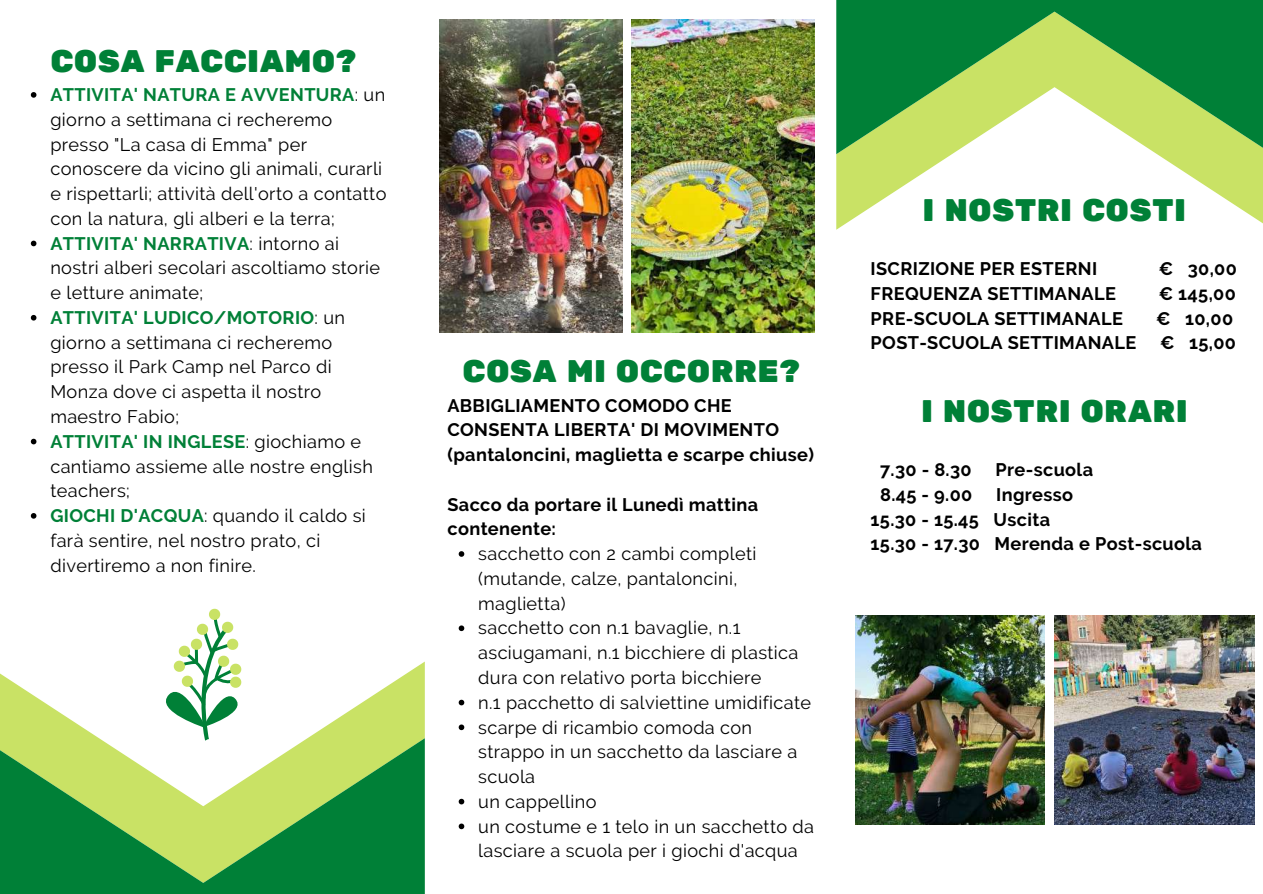
<style>
.page{position:relative;width:1263px;height:894px;background:#fff}
.page>*{position:absolute;margin:0;border:0;box-sizing:border-box;transform-origin:0 0}
.t1{font:31.05px "Rubik One";letter-spacing:.01em;color:#008037}
.t2{font:18.15px/24.8px "Raleway";letter-spacing:.02em;color:#000}
.t3{font:700 18.15px/24.8px "Raleway";letter-spacing:.02em;color:#000}
.s1{font-weight:700;color:#008037}
</style>
<div class="page">
<svg style="left:0;top:661px;width:425px;height:77px"></svg>
<svg style="left:0;top:738px;width:425px;height:155px;fill:#008037"></svg>
<svg style="left:836px;top:154px;width:427px;height:76px"></svg>
<svg style="left:836px;top:0;width:427px;height:154px;fill:#008037"></svg>
<svg style="left:166px;top:608px;width:75px;height:132px"></svg>
<img style="left:440px;top:20px;width:182px;height:312px">
<img style="left:631px;top:20px;width:184px;height:312px">
<img style="left:855px;top:615px;width:189px;height:209px">
<img style="left:1054px;top:615px;width:200px;height:209px">
<svg style="left:31px;top:92px;width:5px;height:6px"></svg>
<svg style="left:31px;top:240px;width:5px;height:6px"></svg>
<svg style="left:31px;top:315px;width:5px;height:5px"></svg>
<svg style="left:31px;top:438px;width:5px;height:6px"></svg>
<svg style="left:31px;top:513px;width:5px;height:5px"></svg>
<svg style="left:459px;top:551px;width:5px;height:5px"></svg>
<svg style="left:459px;top:625px;width:5px;height:6px"></svg>
<svg style="left:459px;top:699px;width:5px;height:6px"></svg>
<svg style="left:459px;top:724px;width:5px;height:6px"></svg>
<svg style="left:459px;top:798px;width:5px;height:6px"></svg>
<svg style="left:459px;top:823px;width:5px;height:6px"></svg>
<h1 class="t1" style="left:50px;top:43px;width:307px">COSA FACCIAMO?</h1>
<p class="t2" style="left:50px;top:82px;width:338px"><span class="s1">ATTIVITA' NATURA E AVVENTURA</span>: un giorno a settimana ci recheremo presso "La casa di Emma" per conoscere da vicino gli animali, curarli e rispettarli; attività dell'orto a contatto con la natura, gli alberi e la terra;<br><span class="s1">ATTIVITA' NARRATIVA</span>: intorno ai nostri alberi secolari ascoltiamo storie e letture animate;<br><span class="s1">ATTIVITA' LUDICO/MOTORIO</span>: un giorno a settimana ci recheremo presso il Park Camp nel Parco di<br>Monza dove ci aspetta il nostro maestro Fabio;<br><span class="s1">ATTIVITA' IN INGLESE</span>: giochiamo e cantiamo assieme alle nostre english teachers;<br><span class="s1">GIOCHI D'ACQUA</span>: quando il caldo si farà sentire, nel nostro prato, ci divertiremo a non finire.</p>
<h1 class="t1" style="left:462px;top:353px;width:339px">COSA MI OCCORRE?</h1>
<p class="t3" style="left:447px;top:392px;width:368px">ABBIGLIAMENTO COMODO CHE<br>CONSENTA LIBERTA' DI MOVIMENTO (pantaloncini, maglietta e scarpe chiuse)</p>
<p class="t3" style="left:447px;top:491px;width:312px">Sacco da portare il Lunedì mattina contenente:</p>
<p class="t2" style="left:478px;top:541px;width:337px">sacchetto con 2 cambi completi (mutande, calze, pantaloncini, maglietta)<br>sacchetto con n.1 bavaglie, n.1 asciugamani, n.1 bicchiere di plastica dura con relativo porta bicchiere<br>n.1 pacchetto di salviettine umidificate scarpe di ricambio comoda con strappo in un sacchetto da lasciare a scuola<br>un cappellino<br>un costume e 1 telo in un sacchetto da lasciare a scuola per i giochi d'acqua</p>
<h1 class="t1" style="left:923px;top:192px;width:265px">I NOSTRI COSTI</h1>
<p class="t3" style="left:871px;top:256px;width:228px">ISCRIZIONE PER ESTERNI</p>
<p class="t3" style="left:1159px;top:256px;width:80px">€ 30,00</p>
<p class="t3" style="left:871px;top:281px;width:247px">FREQUENZA SETTIMANALE</p>
<p class="t3" style="left:1159px;top:281px;width:79px">€ 145,00</p>
<p class="t3" style="left:871px;top:306px;width:254px">PRE-SCUOLA SETTIMANALE</p>
<p class="t3" style="left:1156px;top:306px;width:78px">€ 10,00</p>
<p class="t3" style="left:871px;top:330px;width:267px">POST-SCUOLA SETTIMANALE</p>
<p class="t3" style="left:1160px;top:330px;width:77px">€ 15,00</p>
<h1 class="t1" style="left:921px;top:393px;width:268px">I NOSTRI ORARI</h1>
<p class="t3" style="left:880px;top:457px;width:93px">7.30 - 8.30</p>
<p class="t3" style="left:995px;top:457px;width:99px">Pre-scuola</p>
<p class="t3" style="left:880px;top:482px;width:94px">8.45 - 9.00</p>
<p class="t3" style="left:871px;top:482px;width:333px;text-indent:126px">Ingresso<br>15.30 - 15.45 Uscita<br>15.30 - 17.30 Merenda e Post-scuola</p>
</div>
